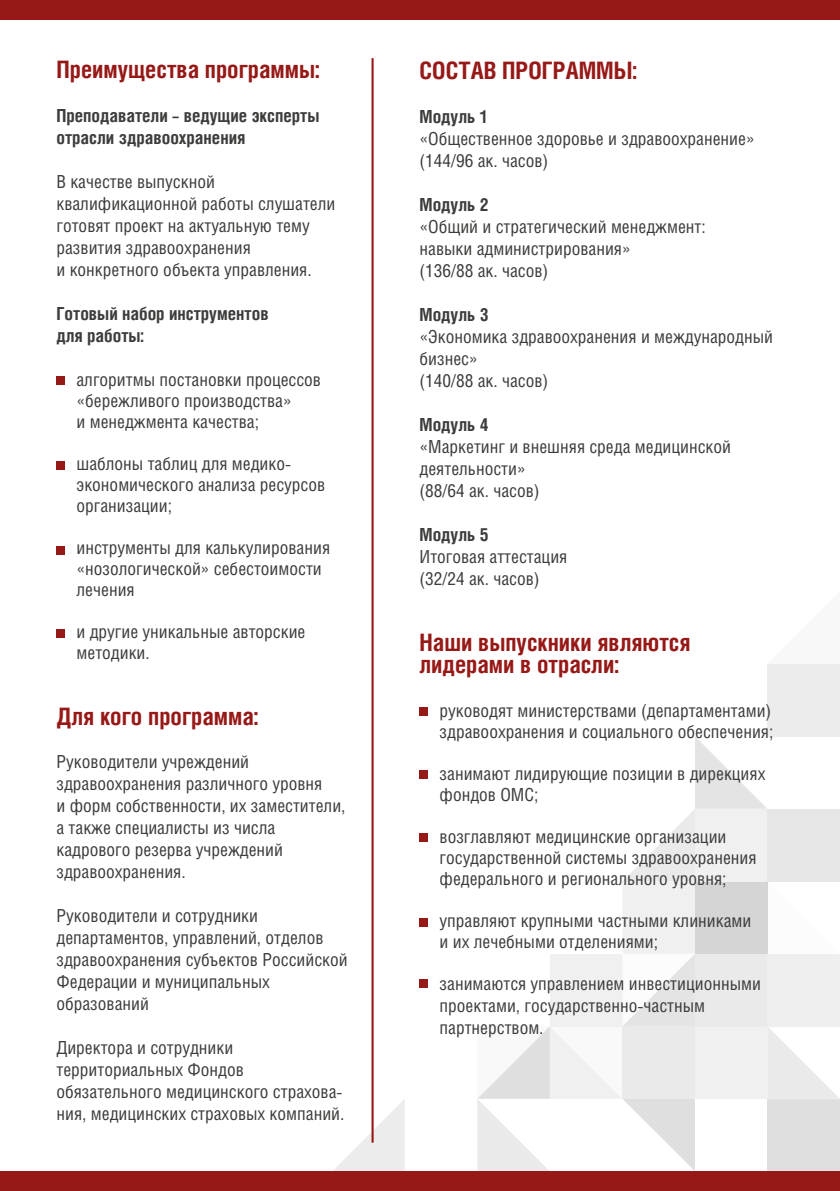
<style>
.page{position:relative;width:840px;height:1191px;background:#fff}
.page>*{position:absolute;margin:0;border:0;box-sizing:border-box;transform-origin:0 0}
.t1{font:700 condensed 24px/22px "Helios C Cn";color:#971917}
.t2{font:condensed 18px/22px "Helios C Cn";color:#3c3c3b}
.t3{font:700 condensed 18px/22px "Helios C Cn";color:#3c3c3b}
</style>
<div class="page">
<svg style="left:333px;top:1098px;width:71px;height:73px"></svg>
<svg style="left:477px;top:736px;width:362px;height:435px"></svg>
<div style="left:767px;top:1098px;width:72px;height:73px;background:#dadada"></div>
<div style="left:622px;top:1026px;width:72px;height:72px;background:#e8e7e7"></div>
<div style="left:694px;top:1026px;width:73px;height:72px;background:#efeeee"></div>
<div style="left:694px;top:953px;width:73px;height:73px;background:#e8e7e7"></div>
<div style="left:694px;top:881px;width:73px;height:72px;background:#d6d5d5"></div>
<div style="left:694px;top:809px;width:73px;height:72px;background:#efeeee"></div>
<div style="left:767px;top:953px;width:72px;height:73px;background:#eeeded"></div>
<div style="left:767px;top:809px;width:72px;height:72px;background:#e3e2e2"></div>
<div style="left:767px;top:664px;width:72px;height:72px;background:#eae9e9"></div>
<div style="left:0;top:0;width:839px;height:20px;background:#971917"></div>
<div style="left:0;top:1171px;width:839px;height:20px;background:#971917"></div>
<div style="left:56px;top:376px;width:9px;height:8px;background:#971917"></div>
<div style="left:56px;top:461px;width:9px;height:8px;background:#971917"></div>
<div style="left:56px;top:546px;width:9px;height:8px;background:#971917"></div>
<div style="left:56px;top:629px;width:9px;height:9px;background:#971917"></div>
<div style="left:419px;top:707px;width:8px;height:9px;background:#971917"></div>
<div style="left:419px;top:770px;width:8px;height:8px;background:#971917"></div>
<div style="left:419px;top:833px;width:8px;height:8px;background:#971917"></div>
<div style="left:419px;top:918px;width:8px;height:9px;background:#971917"></div>
<div style="left:419px;top:979px;width:8px;height:9px;background:#971917"></div>
<hr style="left:371px;top:58px;width:2px;height:1084px;background:#971917">
<h1 class="t1" style="left:56px;top:58px;width:265px">Преимущества программы:</h1>
<p class="t3" style="left:56px;top:104px;width:264px">Преподаватели – ведущие эксперты отрасли здравоохранения</p>
<p class="t2" style="left:56px;top:170px;width:280px">В качестве выпускной квалификационной работы слушатели готовят проект на актуальную тему развития здравоохранения<br>и конкретного объекта управления.</p>
<p class="t3" style="left:56px;top:302px;width:214px">Готовый набор инструментов для работы:</p>
<p class="t2" style="left:76px;top:369px;width:246px;line-height:21px">алгоритмы постановки процессов «бережливого производства»<br>и менеджмента качества;</p>
<p class="t2" style="left:76px;top:453px;width:250px;line-height:21px">шаблоны таблиц для медико&shy;экономического анализа ресурсов организации;</p>
<p class="t2" style="left:76px;top:537px;width:255px;line-height:21px">инструменты для калькулирования «нозологической» себестоимости лечения</p>
<p class="t2" style="left:76px;top:621px;width:230px;line-height:21px">и другие уникальные авторские методики.</p>
<h1 class="t1" style="left:56px;top:704px;width:203px">Для кого программа:</h1>
<p class="t2" style="left:56px;top:750px;width:290px">Руководители учреждений здравоохранения различного уровня<br>и форм собственности, их заместители, а также специалисты из числа кадрового резерва учреждений здравоохранения.</p>
<p class="t2" style="left:56px;top:903px;width:292px">Руководители и сотрудники департаментов, управлений, отделов здравоохранения субъектов Российской<br>Федерации и муниципальных образований</p>
<p class="t2" style="left:56px;top:1035px;width:289px">Директора и сотрудники территориальных Фондов обязательного медицинского страхова&shy;ния, медицинских страховых компаний.</p>
<h1 class="t1" style="left:419px;top:59px;width:219px">СОСТАВ ПРОГРАММЫ:</h1>
<p class="t3" style="left:419px;top:105px;width:70px">Модуль 1</p>
<p class="t2" style="left:419px;top:127px;width:336px">«Общественное здоровье и здравоохранение» (144/96 ак. часов)</p>
<p class="t3" style="left:419px;top:193px;width:71px">Модуль 2</p>
<p class="t2" style="left:419px;top:215px;width:287px">«Общий и стратегический менеджмент: навыки администрирования»<br>(136/88 ак. часов)</p>
<p class="t3" style="left:419px;top:303px;width:71px">Модуль 3</p>
<p class="t2" style="left:419px;top:325px;width:355px">«Экономика здравоохранения и международный бизнес»<br>(140/88 ак. часов)</p>
<p class="t3" style="left:419px;top:413px;width:71px">Модуль 4</p>
<p class="t2" style="left:419px;top:435px;width:313px">«Маркетинг и внешняя среда медицинской деятельности»<br>(88/64 ак. часов)</p>
<p class="t3" style="left:419px;top:523px;width:71px">Модуль 5</p>
<p class="t2" style="left:419px;top:545px;width:149px">Итоговая аттестация (32/24 ак. часов)</p>
<h1 class="t1" style="left:419px;top:631px;width:272px">Наши выпускники являются лидерами в отрасли:</h1>
<p class="t2" style="left:439px;top:700px;width:335px;line-height:21px">руководят министерствами (департаментами) здравоохранения и социального обеспечения;</p>
<p class="t2" style="left:439px;top:763px;width:327px;line-height:21px">занимают лидирующие позиции в дирекциях фондов ОМС;</p>
<p class="t2" style="left:439px;top:826px;width:318px;line-height:21px">возглавляют медицинские организации государственной системы здравоохранения федерального и регионального уровня;</p>
<p class="t2" style="left:439px;top:910px;width:313px;line-height:21px">управляют крупными частными клиниками и их лечебными отделениями;</p>
<p class="t2" style="left:439px;top:972px;width:323px">занимаются управлением инвестиционными проектами, государственно-частным партнерством.</p>
</div>
